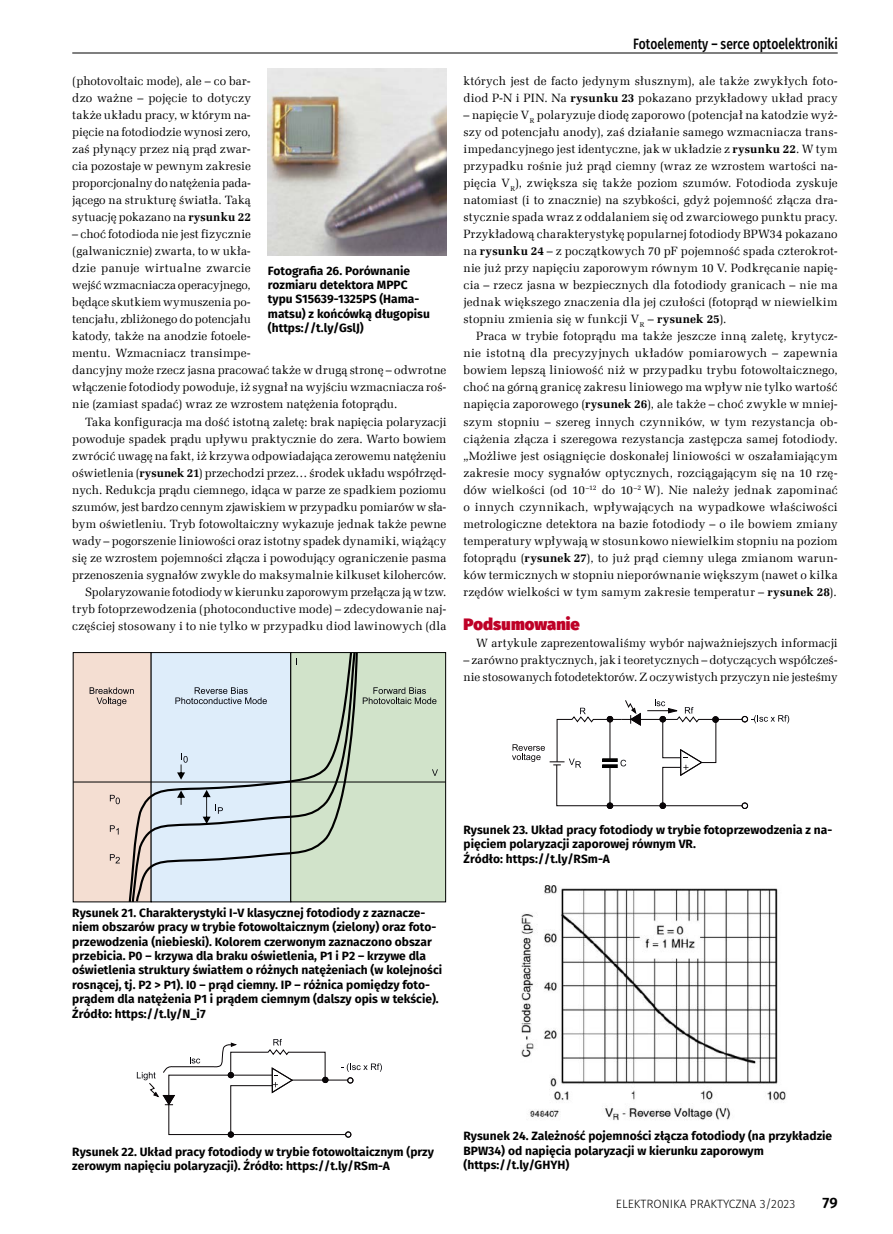
<style>
.page{position:relative;width:893px;height:1234px;background:#fff}
.page>*{position:absolute;margin:0;border:0;box-sizing:border-box;transform-origin:0 0}
.t1{font:900 16.5px "Fira Sans";letter-spacing:.005em;color:#be0027}
.t2{font:500 15px "Fira Sans";color:#000;scale:.8 1}
.t3{font:600 15px "Fira Sans";color:#000}
.t4{font:12px/17px "Zapf Ellipt EU";letter-spacing:.005em;color:#000}
.t5{font:700 12px/14.4px "Fira Sans";color:#000}
.t6{font:300 12px "Fira Sans";color:#000}
.s1{font-weight:700}
</style>
<div class="page">
<hr style="left:72px;top:53px;width:766px;height:1px;background:#000">
<img style="left:268px;top:68px;width:178px;height:187px">
<div style="left:73px;top:652px;width:78px;height:249px;background:#f4ded2"></div>
<div style="left:291px;top:652px;width:155px;height:249px;background:#d1e3ca"></div>
<div style="left:290px;top:652px;width:156px;height:249px;border:1px solid #000"></div>
<svg style="left:90px;top:687px;width:37px;height:18px"></svg>
<svg style="left:363px;top:687px;width:73px;height:17px"></svg>
<svg style="left:432px;top:769px;width:6px;height:6px"></svg>
<svg style="left:110px;top:794px;width:10px;height:10px"></svg>
<svg style="left:110px;top:825px;width:9px;height:9px"></svg>
<svg style="left:110px;top:854px;width:10px;height:9px"></svg>
<hr style="left:73px;top:781px;width:373px;height:1px;background:#000">
<svg style="left:134px;top:652px;width:225px;height:249px"></svg>
<svg style="left:177px;top:753px;width:11px;height:26px"></svg>
<svg style="left:177px;top:790px;width:8px;height:14px"></svg>
<svg style="left:203px;top:789px;width:20px;height:34px"></svg>
<svg style="left:137px;top:1039px;width:245px;height:98px"></svg>
<svg style="left:512px;top:699px;width:277px;height:109px"></svg>
<img style="left:521px;top:885px;width:265px;height:235px">
<p class="t4" style="left:72px;top:73px;width:180px;text-align:justify">(photovoltaic mode), ale – co bar&shy;dzo ważne – pojęcie to dotyczy także układu pracy, w którym na&shy;pięcie na fotodiodzie wynosi zero, zaś płynący przez nią prąd zwar&shy;cia pozostaje w pewnym zakresie proporcjonalny do natężenia pada&shy;jącego na strukturę światła. Taką sytuację pokazano na <span class="s1">rysunku 22</span></p>
<p class="t4" style="left:72px;top:226px;width:376px">– choć fotodioda nie jest fizycznie<br>(galwanicznie) zwarta, to w ukła-<br>dzie panuje wirtualne zwarcie<br>wejść wzmacniacza operacyjnego,<br>będące skutkiem wymuszenia po-<br>tencjału, zbliżonego do potencjału<br>katody, także na anodzie fotoele-<br>mentu. Wzmacniacz transimpe-<br>dancyjny może rzecz jasna pracować także w drugą stronę – odwrotne włączenie fotodiody powoduje, iż sygnał na wyjściu wzmacniacza roś&shy;nie (zamiast spadać) wraz ze wzrostem natężenia fotoprądu.</p>
<p class="t4" style="left:72px;top:413px;width:376px;text-align:right">Taka konfiguracja ma dość istotną zaletę: brak napięcia polaryzacji powoduje spadek prądu upływu praktycznie do zera. Warto bowiem zwrócić uwagę na fakt, iż krzywa odpowiadająca zerowemu natężeniu oświetlenia (<span class="s1">rysunek 21</span>) przechodzi przez… środek układu współrzęd&shy;nych. Redukcja prądu ciemnego, idąca w parze ze spadkiem poziomu szumów, jest bardzo cennym zjawiskiem w przypadku pomiarów w sła&shy;bym oświetleniu. Tryb fotowoltaiczny wykazuje jednak także pewne wady – pogorszenie liniowości oraz istotny spadek dynamiki, wiążący się ze wzrostem pojemności złącza i powodujący ograniczenie pasma przenoszenia sygnałów zwykle do maksymalnie kilkuset kiloherców.<br>Spolaryzowanie fotodiody w kierunku zaporowym przełącza ją w tzw. tryb fotoprzewodzenia (photoconductive mode) – zdecydowanie naj&shy;częściej stosowany i to nie tylko w przypadku diod lawinowych (dla</p>
<p class="t5" style="left:268px;top:262px;width:164px">Fotografia 26. Porównanie rozmiaru detektora MPPC typu S15639-1325PS (Hama&shy;matsu) z końcówką długopisu (https://t.ly/GslJ)</p>
<p class="t2" style="left:633px;top:32px;width:257px">Fotoelementy – serce optoelektroniki</p>
<p class="t4" style="left:463px;top:73px;width:376px">których jest de facto jedynym słusznym), ale także zwykłych foto&shy;diod P-N i PIN. Na <span class="s1">rysunku 23</span> pokazano przykładowy układ pracy</p>
<p class="t4" style="left:463px;top:107px;width:376px;text-align:justify">– napięcie V<sub>R</sub> polaryzuje diodę zaporowo (potencjał na katodzie wyż&shy;szy od potencjału anody), zaś działanie samego wzmacniacza trans&shy;impedancyjnego jest identyczne, jak w układzie z <span class="s1">rysunku 22</span>. W tym przypadku rośnie już prąd ciemny (wraz ze wzrostem wartości na&shy;pięcia V<sub>R</sub>), zwiększa się także poziom szumów. Fotodioda zyskuje natomiast (i to znacznie) na szybkości, gdyż pojemność złącza dra&shy;stycznie spada wraz z oddalaniem się od zwarciowego punktu pracy.<br>Przykładową charakterystykę popularnej fotodiody BPW34 pokazano na <span class="s1">rysunku 24</span> – z początkowych 70 pF pojemność spada czterokrot&shy;nie już przy napięciu zaporowym równym 10 V. Podkręcanie napię&shy;cia – rzecz jasna w bezpiecznych dla fotodiody granicach – nie ma jednak większego znaczenia dla jej czułości (fotoprąd w niewielkim stopniu zmienia się w funkcji V<sub>R</sub> – <span class="s1">rysunek 25</span>).</p>
<p class="t4" style="left:463px;top:328px;width:376px;text-align:justify;text-indent:13px">Praca w trybie fotoprądu ma także jeszcze inną zaletę, krytycz&shy;nie istotną dla precyzyjnych układów pomiarowych – zapewnia bowiem lepszą liniowość niż w przypadku trybu fotowoltaicznego, choć na górną granicę zakresu liniowego ma wpływ nie tylko wartość napięcia zaporowego (<span class="s1">rysunek 26</span>), ale także – choć zwykle w mniej&shy;szym stopniu – szereg innych czynników, w tym rezystancja ob&shy;ciążenia złącza i szeregowa rezystancja zastępcza samej fotodiody. „Możliwe jest osiągnięcie doskonałej liniowości w oszałamiającym zakresie mocy sygnałów optycznych, rozciągającym się na 10 rzę&shy;dów wielkości (od 10<sup>–12</sup> do 10<sup>–2</sup> W). Nie należy jednak zapominać o innych czynnikach, wpływających na wypadkowe właściwości metrologiczne detektora na bazie fotodiody – o ile bowiem zmiany temperatury wpływają w stosunkowo niewielkim stopniu na poziom fotoprądu (<span class="s1">rysunek 27</span>), to już prąd ciemny ulega zmianom warun&shy;ków termicznych w stopniu nieporównanie większym (nawet o kilka rzędów wielkości w tym samym zakresie temperatur – <span class="s1">rysunek 28</span>).</p>
<h1 class="t1" style="left:463px;top:608px;width:118px">Podsumowanie</h1>
<p class="t4" style="left:476px;top:634px;width:363px">W artykule zaprezentowaliśmy wybór najważniejszych informacji</p>
<p class="t4" style="left:463px;top:651px;width:376px">– zarówno praktycznych, jak i teoretycznych – dotyczących współcześ&shy;nie stosowanych fotodetektorów. Z oczywistych przyczyn nie jesteśmy</p>
<p class="t5" style="left:72px;top:904px;width:371px">Rysunek 21. Charakterystyki I-V klasycznej fotodiody z zaznacze&shy;niem obszarów pracy w trybie fotowoltaicznym (zielony) oraz foto&shy;przewodzenia (niebieski). Kolorem czerwonym zaznaczono obszar przebicia. P0 – krzywa dla braku oświetlenia, P1 i P2 – krzywe dla oświetlenia struktury światłem o różnych natężeniach (w kolejności rosnącej, tj. P2 &gt; P1). I0 – prąd ciemny. IP – różnica pomiędzy foto&shy;prądem dla natężenia P1 i prądem ciemnym (dalszy opis w tekście).<br>Źródło: https://t.ly/N_i7</p>
<p class="t5" style="left:463px;top:821px;width:370px">Rysunek 23. Układ pracy fotodiody w trybie fotoprzewodzenia z na&shy;pięciem polaryzacji zaporowej równym VR.<br>Źródło: https://t.ly/RSm-A</p>
<p class="t5" style="left:72px;top:1143px;width:363px">Rysunek 22. Układ pracy fotodiody w trybie fotowoltaicznym (przy zerowym napięciu polaryzacji). Źródło: https://t.ly/RSm-A</p>
<p class="t5" style="left:463px;top:1127px;width:370px">Rysunek 24. Zależność pojemności złącza fotodiody (na przykładzie<br>BPW34) od napięcia polaryzacji w kierunku zaporowym (https://t.ly/GHYH)</p>
<p class="t6" style="left:616px;top:1195px;width:181px">ELEKTRONIKA PRAKTYCZNA 3/2023</p>
<p class="t3" style="left:823px;top:1190px;width:17px">79</p>
</div>
